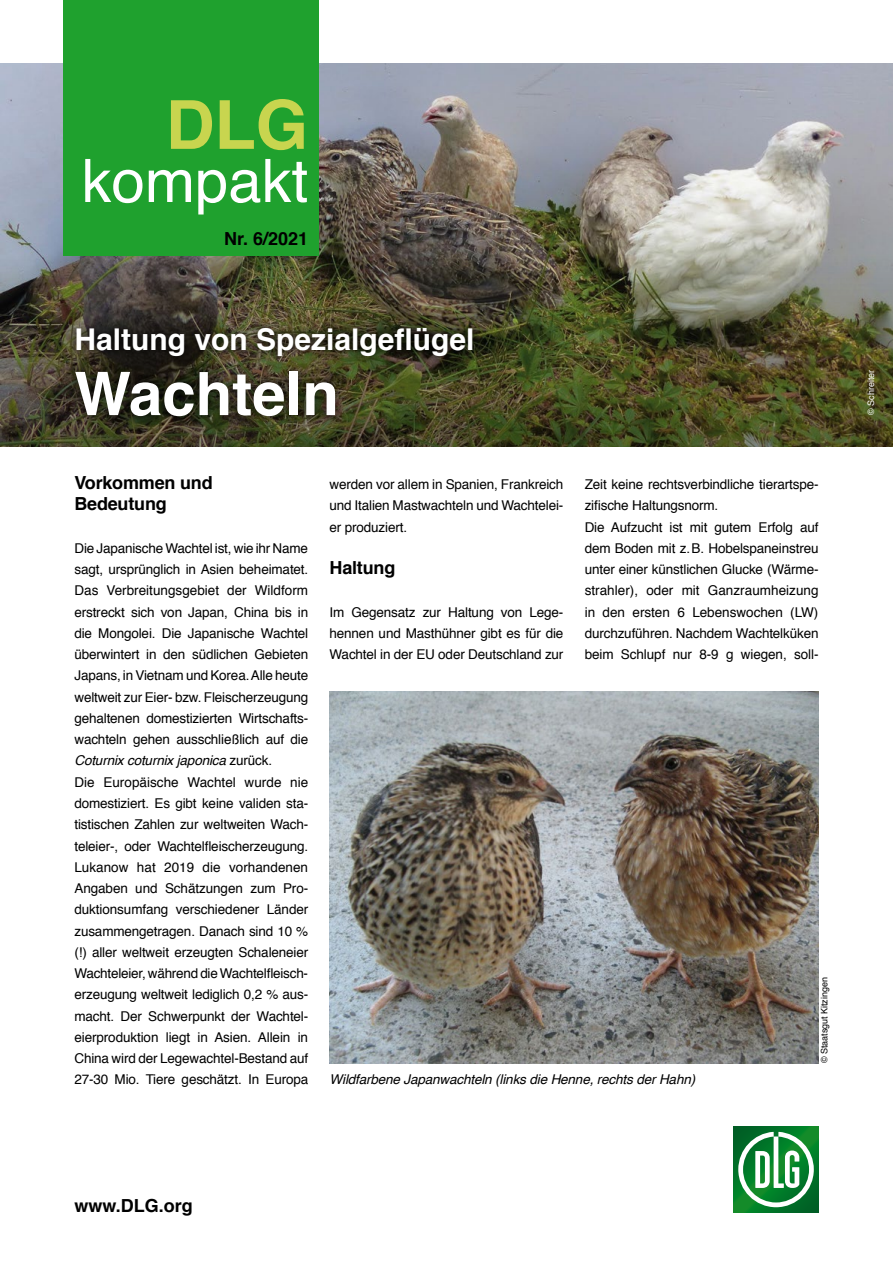
<style>
.page{position:relative;width:893px;height:1263px;background:#fff}
.page>*{position:absolute;margin:0;border:0;box-sizing:border-box;transform-origin:0 0}
.t1{font:700 67.5px "Helvetica";color:#c8d54f}
.t2{font:700 60px "Helvetica";color:#fff}
.t3{font:60px "Helvetica";color:#fff}
.t4{font:700 30px "Helvetica";color:#fff}
.t5{font:700 18px/21.3px "Helvetica";letter-spacing:-.01em;color:#000}
.t6{font:13.5px/21.3px "Helvetica";letter-spacing:-.01em;color:#000}
.t7{font:italic 13.5px "Helvetica";letter-spacing:-.01em;color:#000}
.t8{font:9px "Helvetica";color:#000}
.t9{font:9px "Helvetica";color:#fff}
.s1{font-style:italic}
</style>
<div class="page">
<img style="left:0;top:64px;width:893px;height:191px">
<img style="left:0;top:255px;width:893px;height:191px">
<svg style="left:733px;top:1127px;width:86px;height:85px"></svg>
<svg style="left:738px;top:1132px;width:76px;height:75px"></svg>
<div style="left:64px;top:0;width:255px;height:255px;background:#1fa12e"></div>
<div style="left:66px;top:318px;width:416px;height:108px;background:#000;opacity:.56"></div>
<img style="left:330px;top:691px;width:489px;height:372px">
<h1 class="t1" style="left:166px;top:71px;width:144px">DLG</h1>
<h2 class="t3" style="left:82px;top:135px;width:228px">kompakt</h2>
<h3 class="t5" style="left:224px;top:228px;width:86px">Nr. 6/2021</h3>
<h3 class="t4" style="left:74px;top:315px;width:402px">Haltung von Spezialgeflügel</h3>
<h2 class="t2" style="left:74px;top:345px;width:266px">Wachteln</h2>
<h3 class="t5" style="left:74px;top:472px;width:140px">Vorkommen und<br>Bedeutung</h3>
<p class="t6" style="left:74px;top:538px;width:235px">Die Japanische Wachtel ist, wie ihr Name sagt, ursprünglich in Asien beheimatet.<br>Das Verbreitungsgebiet der Wildform erstreckt sich von Japan, China bis in die Mongolei. Die Japanische Wachtel überwintert in den südlichen Gebieten Japans, in Vietnam und Korea. Alle heute weltweit zur Eier- bzw. Fleischerzeugung gehaltenen domestizierten Wirtschafts&shy;wachteln gehen ausschließlich auf die <span class="s1">Coturnix coturnix japonica</span> zurück.<br>Die Europäische Wachtel wurde nie domestiziert. Es gibt keine validen sta&shy;tistischen Zahlen zur weltweiten Wach&shy;teleier-, oder Wachtelfleischerzeugung.<br>Lukanow hat 2019 die vorhandenen Angaben und Schätzungen zum Pro&shy;duktionsumfang verschiedener Länder zusammengetragen. Danach sind 10 % (!) aller weltweit erzeugten Schaleneier Wachteleier, während die Wachtelfleisch&shy;erzeugung weltweit lediglich 0,2 % aus&shy;macht. Der Schwerpunkt der Wachtel&shy;eierproduktion liegt in Asien. Allein in China wird der Legewachtel-Bestand auf 27-30 Mio. Tiere geschätzt. In Europa</p>
<p class="t6" style="left:330px;top:474px;width:235px;text-align:justify">werden vor allem in Spanien, Frankreich und Italien Mastwachteln und Wachtelei&shy;er produziert.</p>
<h3 class="t5" style="left:330px;top:557px;width:67px">Haltung</h3>
<p class="t6" style="left:330px;top:602px;width:235px;text-align:justify">Im Gegensatz zur Haltung von Lege&shy;hennen und Masthühner gibt es für die Wachtel in der EU oder Deutschland zur</p>
<p class="t6" style="left:585px;top:474px;width:235px">Zeit keine rechtsverbindliche tierartspe&shy;zifische Haltungsnorm.<br>Die Aufzucht ist mit gutem Erfolg auf dem Boden mit z.B. Hobelspaneinstreu unter einer künstlichen Glucke (Wärme&shy;strahler), oder mit Ganzraumheizung in den ersten 6 Lebenswochen (LW) durchzuführen. Nachdem Wachtelküken beim Schlupf nur 8-9 g wiegen, soll-</p>
<p class="t8" style="left:817px;top:1063px;width:88px;rotate:-90deg">© Staatsgut Kitzingen</p>
<p class="t7" style="left:330px;top:1069px;width:367px">Wildfarbene Japanwachteln (links die Henne, rechts der Hahn)</p>
<p class="t9" style="left:864px;top:415px;width:46px;rotate:-90deg">© Schreiter</p>
<h3 class="t5" style="left:74px;top:1195px;width:120px">www.DLG.org</h3>
</div>
